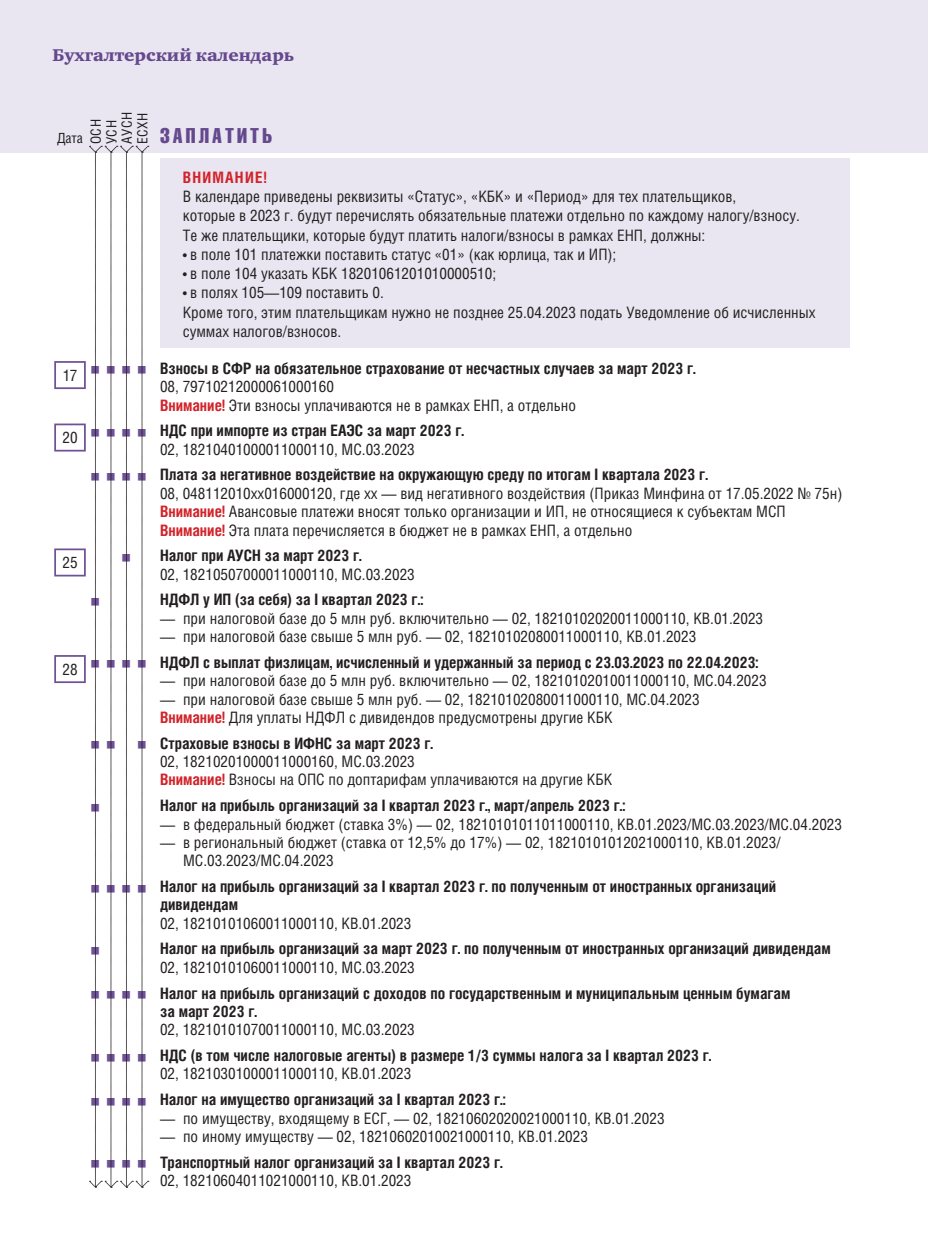
<style>
.page{position:relative;width:928px;height:1260px;background:#fff}
.page>*{position:absolute;margin:0;border:0;box-sizing:border-box;transform-origin:0 0}
.t1{font:21px "Helios Compressed";letter-spacing:.15em;color:#6f5197}
.t2{font:17.5px "Charter Black ITCC";color:#6f5197}
.cal_table___body{font:15.75px/18.4px "Helios Cond";color:#231f20}
.cal_table___hdg{font:700 15.75px/18.4px "Helios Cond";color:#231f20}
.cal___att{font:15.75px/19.2px "Helios Cond";color:#231f20}
.cal___att-2{font:700 15.75px "Helios Cond";letter-spacing:.08em;color:#d1232a}
.cal_table___data{font:15.75px "Helios Cond";letter-spacing:.015em;color:#231f20}
.t3{font:14px "Helios Cond";letter-spacing:.05em;color:#231f20}
.s1{font-weight:700;color:#d1232a}
</style>
<div class="page">
<div style="left:160px;top:159px;width:689px;height:189px;background:#eae6f1"></div>
<div style="left:54px;top:361px;width:32px;height:28px;border:2px solid #6f5197"></div>
<div style="left:54px;top:424px;width:32px;height:28px;border:2px solid #6f5197"></div>
<div style="left:54px;top:548px;width:32px;height:28px;border:2px solid #6f5197"></div>
<div style="left:54px;top:655px;width:32px;height:28px;border:2px solid #6f5197"></div>
<div style="left:0;top:0;width:928px;height:152px;background:#eae6f1"></div>
<svg style="left:90px;top:146px;width:59px;height:1042px"></svg>
<p class="t2" style="left:52px;top:46px;width:243px">Бухгалтерский календарь</p>
<p class="t3" style="left:87px;top:144px;width:27px;rotate:-90deg">ОСН</p>
<p class="t3" style="left:103px;top:144px;width:26px;rotate:-90deg">УСН</p>
<p class="t3" style="left:118px;top:144px;width:34px;rotate:-90deg">АУСН</p>
<p class="t3" style="left:134px;top:144px;width:34px;rotate:-90deg">ЕСХН</p>
<p class="t3" style="left:57px;top:130px;width:27px">Дата</p>
<p class="t1" style="left:160px;top:124px;width:113px">ЗАПЛАТИТЬ</p>
<p class="cal___att-2" style="left:183px;top:168px;width:85px">ВНИМАНИЕ!</p>
<p class="cal___att" style="left:183px;top:186px;width:618px">В календаре приведены реквизиты «Статус», «КБК» и «Период» для тех плательщиков,<br>которые в 2023 г. будут перечислять обязательные платежи отдельно по каждому налогу/взносу.</p>
<p class="cal___att" style="left:183px;top:225px;width:524px">Те же плательщики, которые будут платить налоги/взносы в рамках ЕНП, должны:</p>
<p class="cal___att" style="left:183px;top:244px;width:435px">• в поле 101 платежки поставить статус «01» (как юрлица, так и ИП);</p>
<p class="cal___att" style="left:183px;top:263px;width:315px">• в поле 104 указать КБК 18201061201010000510;</p>
<p class="cal___att" style="left:183px;top:283px;width:203px">• в полях 105—109 поставить 0.</p>
<p class="cal___att" style="left:183px;top:302px;width:634px">Кроме того, этим плательщикам нужно не позднее 25.04.2023 подать Уведомление об исчисленных суммах налогов/взносов.</p>
<p class="cal_table___data" style="left:63px;top:366px;width:16px">17</p>
<p class="cal_table___hdg" style="left:160px;top:359px;width:537px">Взносы в СФР на обязательное страхование от несчастных случаев за март 2023 г.</p>
<p class="cal_table___body" style="left:160px;top:377px;width:175px">08, 79710212000061000160</p>
<p class="cal_table___body" style="left:160px;top:396px;width:417px"><span class="s1">Внимание!</span> Эти взносы уплачиваются не в рамках ЕНП, а отдельно</p>
<p class="cal_table___data" style="left:62px;top:428px;width:17px">20</p>
<p class="cal_table___hdg" style="left:160px;top:421px;width:306px">НДС при импорте из стран ЕАЭС за март 2023 г.</p>
<p class="cal_table___body" style="left:160px;top:440px;width:256px">02, 18210401000011000110, МС.03.2023</p>
<p class="cal_table___hdg" style="left:160px;top:465px;width:549px">Плата за негативное воздействие на окружающую среду по итогам I квартала 2023 г.</p>
<p class="cal_table___body" style="left:160px;top:484px;width:684px">08, 048112010хх016000120, где хх — вид негативного воздействия (Приказ Минфина от 17.05.2022 № 75н)</p>
<p class="cal_table___body" style="left:160px;top:502px;width:627px"><span class="s1">Внимание!</span> Авансовые платежи вносят только организации и ИП, не относящиеся к субъектам МСП</p>
<p class="cal_table___body" style="left:160px;top:520px;width:474px"><span class="s1">Внимание!</span> Эта плата перечисляется в бюджет не в рамках ЕНП, а отдельно</p>
<p class="cal_table___data" style="left:62px;top:553px;width:17px">25</p>
<p class="cal_table___hdg" style="left:160px;top:546px;width:203px">Налог при АУСН за март 2023 г.</p>
<p class="cal_table___body" style="left:160px;top:565px;width:256px">02, 18210507000011000110, МС.03.2023</p>
<p class="cal_table___hdg" style="left:160px;top:590px;width:265px">НДФЛ у ИП (за себя) за I квартал 2023 г.:</p>
<p class="cal_table___body" style="left:160px;top:609px;width:604px">— при налоговой базе до 5 млн руб. включительно — 02, 18210102020011000110, КВ.01.2023</p>
<p class="cal_table___body" style="left:160px;top:627px;width:538px">— при налоговой базе свыше 5 млн руб. — 02, 18210102080011000110, КВ.01.2023</p>
<p class="cal_table___data" style="left:62px;top:660px;width:17px">28</p>
<p class="cal_table___hdg" style="left:160px;top:653px;width:600px">НДФЛ с выплат физлицам, исчисленный и удержанный за период с 23.03.2023 по 22.04.2023:</p>
<p class="cal_table___body" style="left:160px;top:671px;width:608px">— при налоговой базе до 5 млн руб. включительно — 02, 18210102010011000110, МС.04.2023</p>
<p class="cal_table___body" style="left:160px;top:690px;width:541px">— при налоговой базе свыше 5 млн руб. — 02, 18210102080011000110, МС.04.2023</p>
<p class="cal_table___body" style="left:160px;top:708px;width:454px"><span class="s1">Внимание!</span> Для уплаты НДФЛ с дивидендов предусмотрены другие КБК</p>
<p class="cal_table___hdg" style="left:160px;top:733px;width:275px">Страховые взносы в ИФНС за март 2023 г.</p>
<p class="cal_table___body" style="left:160px;top:752px;width:256px">02, 18210201000011000160, МС.03.2023</p>
<p class="cal_table___body" style="left:160px;top:770px;width:454px"><span class="s1">Внимание!</span> Взносы на ОПС по доптарифам уплачиваются на другие КБК</p>
<p class="cal_table___hdg" style="left:160px;top:796px;width:467px">Налог на прибыль организаций за I квартал 2023 г., март/апрель 2023 г.:</p>
<p class="cal_table___body" style="left:160px;top:814px;width:683px">— в федеральный бюджет (ставка 3%) — 02, 18210101011011000110, КВ.01.2023/МС.03.2023/МС.04.2023</p>
<p class="cal_table___body" style="left:183px;top:833px;width:599px;text-indent:-23px">— в региональный бюджет (ставка от 12,5% до 17%) — 02, 18210101012021000110, КВ.01.2023/<br>МС.03.2023/МС.04.2023</p>
<p class="cal_table___hdg" style="left:160px;top:877px;width:617px">Налог на прибыль организаций за I квартал 2023 г. по полученным от иностранных организаций дивидендам</p>
<p class="cal_table___body" style="left:160px;top:914px;width:253px">02, 18210101060011000110, КВ.01.2023</p>
<p class="cal_table___hdg" style="left:160px;top:939px;width:672px">Налог на прибыль организаций за март 2023 г. по полученным от иностранных организаций дивидендам</p>
<p class="cal_table___body" style="left:160px;top:958px;width:256px">02, 18210101060011000110, МС.03.2023</p>
<p class="cal_table___hdg" style="left:160px;top:983px;width:632px">Налог на прибыль организаций с доходов по государственным и муниципальным ценным бумагам за март 2023 г.</p>
<p class="cal_table___body" style="left:160px;top:1020px;width:256px">02, 18210101070011000110, МС.03.2023</p>
<p class="cal_table___hdg" style="left:160px;top:1046px;width:553px">НДС (в том числе налоговые агенты) в размере 1/3 суммы налога за I квартал 2023 г.</p>
<p class="cal_table___body" style="left:160px;top:1064px;width:253px">02, 18210301000011000110, КВ.01.2023</p>
<p class="cal_table___hdg" style="left:160px;top:1090px;width:347px">Налог на имущество организаций за I квартал 2023 г.:</p>
<p class="cal_table___body" style="left:160px;top:1108px;width:506px">— по имуществу, входящему в ЕСГ, — 02, 18210602020021000110, КВ.01.2023</p>
<p class="cal_table___body" style="left:160px;top:1127px;width:429px">— по иному имуществу — 02, 18210602010021000110, КВ.01.2023</p>
<p class="cal_table___hdg" style="left:160px;top:1152px;width:344px">Транспортный налог организаций за I квартал 2023 г.</p>
<p class="cal_table___body" style="left:160px;top:1171px;width:253px">02, 18210604011021000110, КВ.01.2023</p>
</div>
